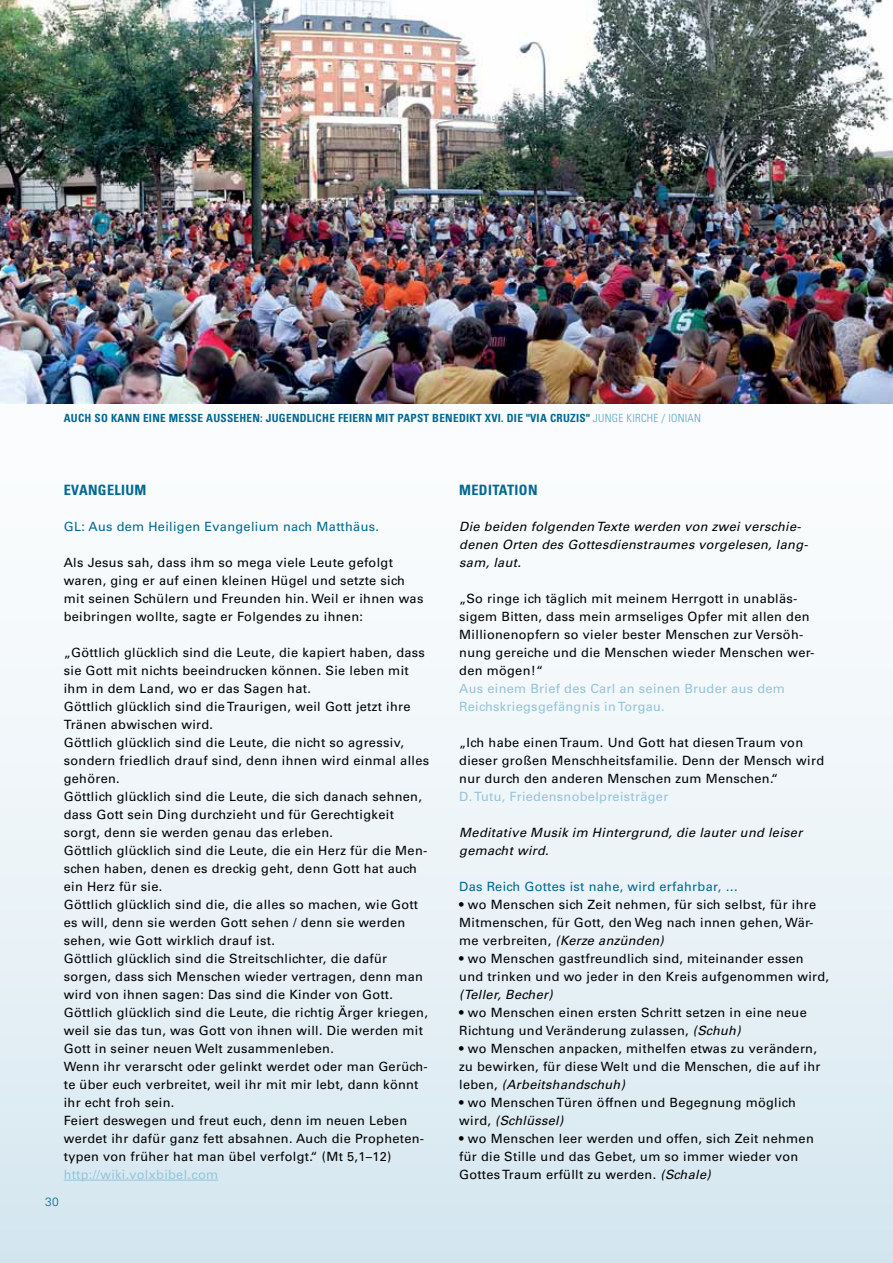
<style>
.page{position:relative;width:893px;height:1263px;background:#fff}
.page>*{position:absolute;margin:0;border:0;box-sizing:border-box;transform-origin:0 0}
.t1{font:700 condensed 14.25px "Univers LT Std";color:#006991}
.t2{font:12.75px/18px "Univers LT Std";letter-spacing:.025em;color:#000}
.t3{font:italic 12.75px/18px "Univers LT Std";letter-spacing:.025em;color:#000}
.t4{font:12.75px/18px "Univers LT Std";letter-spacing:.025em;color:#95c4da}
.t5{font:12.75px "Univers LT Std";letter-spacing:.025em;color:#006991}
.t6{font:300 12px "Univers LT Std";color:#006991}
.t7{font:700 condensed 11.25px "Univers LT Std";letter-spacing:.025em;color:#006991}
.s1{font-weight:300;color:#57a5c4}
.s2{font-style:italic}
</style>
<div class="page">
<svg style="left:0;top:656px;width:893px;height:607px;fill:#e7f1f6"></svg>
<hr style="left:64px;top:1180px;width:154px;height:1px;background:#95c4da">
<img style="left:0;top:0;width:893px;height:404px">
<p class="t7" style="left:64px;top:411px;width:639px">AUCH SO KANN EINE MESSE AUSSEHEN: JUGENDLICHE FEIERN MIT PAPST BENEDIKT XVI. DIE "VIA CRUZIS" <span class="s1">JUNGE KI RCH E / IONIAN</span></p>
<p class="t1" style="left:64px;top:481px;width:24px">EVANGELIU</p>
<p class="t1" style="left:135px;top:481px;width:13px">M</p>
<p class="t5" style="left:64px;top:519px;width:317px">GL: Aus dem Heiligen Evangelium nach Matthäus.</p>
<p class="t2" style="left:64px;top:553px;width:361px">Als Jesus sah, dass ihm so mega viele Leute gefolgt waren, ging er auf einen kleinen Hügel und setzte sich mit seinen Schülern und Freunden hin. Weil er ihnen was beibringen wollte, sagte er Folgendes zu ihnen:</p>
<p class="t2" style="left:64px;top:643px;width:367px">„Göttlich glücklich sind die Leute, die kapiert haben, dass sie Gott mit nichts beeindrucken können. Sie leben mit ihm in dem Land, wo er das Sagen hat.<br>Göttlich glücklich sind die Traurigen, weil Gott jetzt ihre Tränen abwischen wird.<br>Göttlich glücklich sind die Leute, die nicht so agressiv, sondern friedlich drauf sind, denn ihnen wird einmal alles gehören.<br>Göttlich glücklich sind die Leute, die sich danach sehnen, dass Gott sein Ding durchzieht und für Gerechtigkeit sorgt, denn sie werden genau das erleben.<br>Göttlich glücklich sind die Leute, die ein Herz für die Men&shy;schen haben, denen es dreckig geht, denn Gott hat auch ein Herz für sie.<br>Göttlich glücklich sind die, die alles so machen, wie Gott es will, denn sie werden Gott sehen / denn sie werden sehen, wie Gott wirklich drauf ist.<br>Göttlich glücklich sind die Streitschlichter, die dafür sorgen, dass sich Menschen wieder vertragen, denn man wird von ihnen sagen: Das sind die Kinder von Gott.<br>Göttlich glücklich sind die Leute, die richtig Ärger kriegen, weil sie das tun, was Gott von ihnen will. Die werden mit Gott in seiner neuen Welt zusammenleben.<br>Wenn ihr verarscht oder gelinkt werdet oder man Gerüch&shy;te über euch verbreitet, weil ihr mit mir lebt, dann könnt ihr echt froh sein.<br>Feiert deswegen und freut euch, denn im neuen Leben werdet ihr dafür ganz fett absahnen. Auch die Propheten&shy;typen von früher hat man übel verfolgt.“ (Mt 5,1–12)</p>
<p class="t4" style="left:64px;top:1165px;width:156px">http://wiki.volxbibel.com</p>
<p class="t6" style="left:45px;top:1194px;width:15px">30</p>
<p class="t1" style="left:459px;top:481px;width:21px">MEDITATION</p>
<p class="t3" style="left:459px;top:517px;width:350px">Die beiden folgenden Texte werden von zwei verschie&shy;denen Orten des Gottesdienstraumes vorgelesen, lang&shy;sam, laut.</p>
<p class="t2" style="left:459px;top:589px;width:356px">„So ringe ich täglich mit meinem Herrgott in unabläs&shy;sigem Bitten, dass mein armseliges Opfer mit allen den Millionenopfern so vieler bester Menschen zur Versöh&shy;nung gereiche und die Menschen wieder Menschen wer&shy;den mögen!“</p>
<p class="t4" style="left:459px;top:679px;width:327px">Aus einem Brief des Carl an seinen Bruder aus dem<br>Reichskriegsgefängnis in Torgau.</p>
<p class="t2" style="left:459px;top:733px;width:366px">„Ich habe einen Traum. Und Gott hat diesen Traum von dieser großen Menschheitsfamilie. Denn der Mensch wird nur durch den anderen Menschen zum Menschen.“</p>
<p class="t4" style="left:459px;top:787px;width:211px">D. Tutu, Friedensnobelpreisträger</p>
<p class="t3" style="left:459px;top:823px;width:345px">Meditative Musik im Hintergrund, die lauter und leiser gemacht wird.</p>
<p class="t5" style="left:459px;top:879px;width:280px">Das Reich Gottes ist nahe, wird erfahrbar, …</p>
<p class="t2" style="left:459px;top:895px;width:358px">• wo Menschen sich Zeit nehmen, für sich selbst, für ihre<br>Mitmenschen, für Gott, den Weg nach innen gehen, Wär&shy;me verbreiten, <span class="s2">(Kerze anzünden)</span></p>
<p class="t2" style="left:459px;top:949px;width:371px">• wo Menschen gastfreundlich sind, miteinander essen und trinken und wo jeder in den Kreis aufgenommen wird,</p>
<p class="t3" style="left:459px;top:985px;width:95px">(Teller, Becher)</p>
<p class="t2" style="left:459px;top:1003px;width:349px">• wo Menschen einen ersten Schritt setzen in eine neue<br>Richtung und Veränderung zulassen, <span class="s2">(Schuh)</span></p>
<p class="t2" style="left:459px;top:1039px;width:363px">• wo Menschen anpacken, mithelfen etwas zu verändern, zu bewirken, für diese Welt und die Menschen, die auf ihr leben, <span class="s2">(Arbeitshandschuh)</span></p>
<p class="t2" style="left:459px;top:1093px;width:338px">• wo Menschen Türen öffnen und Begegnung möglich wird, <span class="s2">(Schlüssel)</span></p>
<p class="t2" style="left:459px;top:1129px;width:356px">• wo Menschen leer werden und offen, sich Zeit nehmen für die Stille und das Gebet, um so immer wieder von<br>Gottes Traum erfüllt zu werden. <span class="s2">(Schale)</span></p>
</div>
